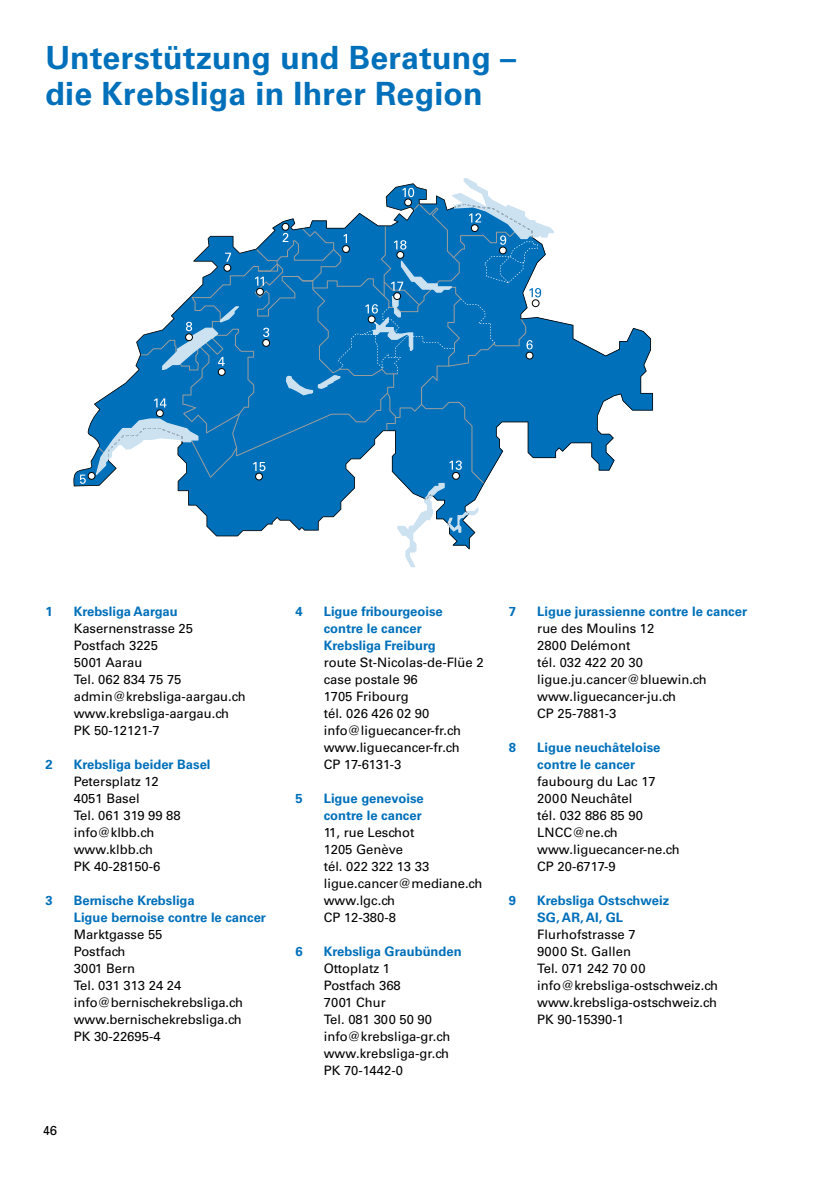
<style>
.page{position:relative;width:840px;height:1191px;background:#fff}
.page>*{position:absolute;margin:0;border:0;box-sizing:border-box;transform-origin:0 0}
.t1{font:700 32px/36px "Univers LT Std";letter-spacing:.01em;color:#0070ba}
.t2{font:13px/17px "Univers LT Std";color:#000}
.t3{font:700 13px/17px "Univers LT Std";color:#0070ba}
.t4{font:13px "Univers";color:#000}
</style>
<div class="page">
<svg style="left:73px;top:324px;width:579px;height:163px"></svg>
<svg style="left:80px;top:178px;width:490px;height:389px"></svg>
<h1 class="t1" style="left:45px;top:40px;width:472px">Unterstützung und Beratung – die Krebsliga in Ihrer Region</h1>
<p class="t3" style="left:45px;top:602px;width:9px">1</p>
<p class="t3" style="left:74px;top:602px;width:105px">Krebsliga Aargau</p>
<p class="t2" style="left:74px;top:619px;width:173px">Kasernenstrasse 25<br>Postfach 3225<br>5001 Aarau<br>Tel. 062 834 75 75 admin@krebsliga-aargau.ch www.krebsliga-aargau.ch<br>PK 50-12121-7</p>
<p class="t3" style="left:45px;top:756px;width:9px">2</p>
<p class="t3" style="left:74px;top:756px;width:138px">Krebsliga beider Basel</p>
<p class="t2" style="left:74px;top:772px;width:108px">Petersplatz 12<br>4051 Basel<br>Tel. 061 319 99 88 info@klbb.ch www.klbb.ch<br>PK 40-28150-6</p>
<p class="t3" style="left:45px;top:892px;width:9px">3</p>
<p class="t3" style="left:74px;top:892px;width:193px">Bernische Krebsliga<br>Ligue bernoise contre le cancer</p>
<p class="t2" style="left:74px;top:925px;width:171px">Marktgasse 55<br>Postfach<br>3001 Bern<br>Tel. 031 313 24 24 info@bernischekrebsliga.ch www.bernischekrebsliga.ch<br>PK 30-22695-4</p>
<p class="t4" style="left:43px;top:1122px;width:16px">46</p>
<p class="t3" style="left:295px;top:603px;width:9px">4</p>
<p class="t3" style="left:323px;top:603px;width:120px">Ligue fribourgeoise contre le cancer<br>Krebsliga Freiburg</p>
<p class="t2" style="left:323px;top:654px;width:161px">route St-Nicolas-de-Flüe 2 case postale 96<br>1705 Fribourg<br>tél. 026 426 02 90 info@liguecancer-fr.ch www.liguecancer-fr.ch<br>CP 17-6131-3</p>
<p class="t3" style="left:295px;top:790px;width:9px">5</p>
<p class="t3" style="left:323px;top:790px;width:101px">Ligue genevoise contre le cancer</p>
<p class="t2" style="left:323px;top:824px;width:160px">11, rue Leschot<br>1205 Genève<br>tél. 022 322 13 33 ligue.cancer@mediane.ch www.lgc.ch<br>CP 12-380-8</p>
<p class="t3" style="left:295px;top:943px;width:9px">6</p>
<p class="t3" style="left:323px;top:943px;width:139px">Krebsliga Graubünden</p>
<p class="t2" style="left:323px;top:960px;width:128px">Ottoplatz 1<br>Postfach 368<br>7001 Chur<br>Tel. 081 300 50 90 info@krebsliga-gr.ch www.krebsliga-gr.ch<br>PK 70-1442-0</p>
<p class="t3" style="left:508px;top:603px;width:9px">7</p>
<p class="t3" style="left:537px;top:603px;width:211px">Ligue jurassienne contre le cancer</p>
<p class="t2" style="left:537px;top:620px;width:171px">rue des Moulins 12<br>2800 Delémont<br>tél. 032 422 20 30 ligue.ju.cancer@bluewin.ch www.liguecancer-ju.ch<br>CP 25-7881-3</p>
<p class="t3" style="left:508px;top:739px;width:9px">8</p>
<p class="t3" style="left:537px;top:739px;width:125px">Ligue neuchâteloise contre le cancer</p>
<p class="t2" style="left:537px;top:773px;width:144px">faubourg du Lac 17<br>2000 Neuchâtel<br>tél. 032 886 85 90<br>LNCC@ne.ch www.liguecancer-ne.ch<br>CP 20-6717-9</p>
<p class="t3" style="left:508px;top:892px;width:9px">9</p>
<p class="t3" style="left:537px;top:892px;width:133px">Krebsliga Ostschweiz<br>SG, AR, AI, GL</p>
<p class="t2" style="left:537px;top:926px;width:182px">Flurhofstrasse 7<br>9000 St. Gallen<br>Tel. 071 242 70 00 info@krebsliga-ostschweiz.ch www.krebsliga-ostschweiz.ch<br>PK 90-15390-1</p>
</div>
